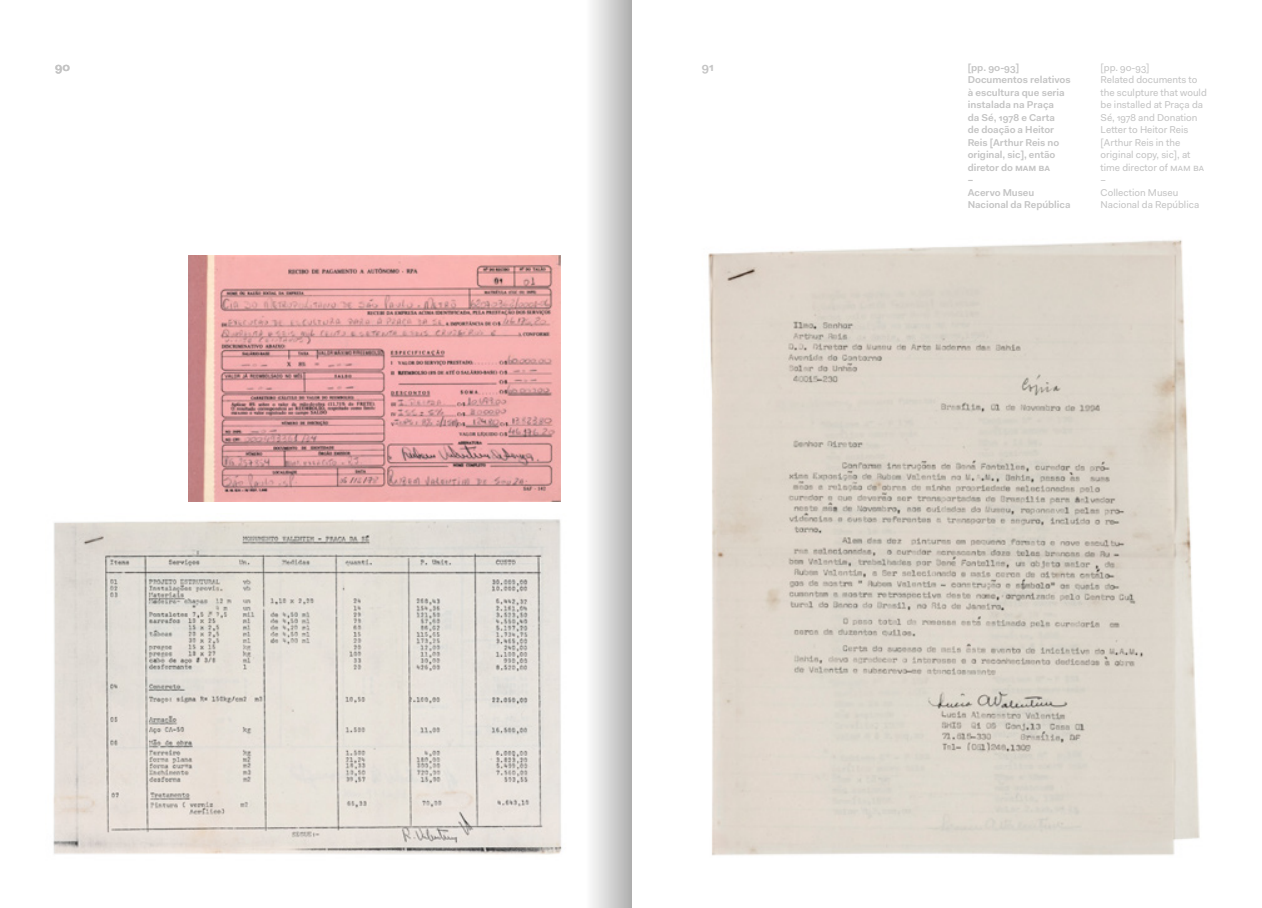
<style>
.page{position:relative;width:1262px;height:908px;background:#fff}
.page>*{position:absolute;margin:0;border:0;box-sizing:border-box;transform-origin:0 0}
.t1{font:600 12.5px "Fakt";color:#c4c4c4}
.t2{font:10px/12.5px "Fakt";color:#c4c4c4}
.t3{font:600 10px/12.5px "Fakt";letter-spacing:-.005em;color:#c4c4c4}
</style>
<div class="page">
<img style="left:188px;top:255px;width:372px;height:246px">
<img style="left:53px;top:519px;width:507px;height:336px">
<img style="left:708px;top:239px;width:492px;height:617px">
<div style="left:560px;top:0;width:71px;height:907px;background:linear-gradient(to right,#fff,#bbb)"></div>
<p class="t1" style="left:55px;top:59px;width:16px">90</p>
<p class="t1" style="left:702px;top:59px;width:14px">91</p>
<p class="t3" style="left:967px;top:61px;width:104px">[pp. 90-93]<br>Documentos relativos à escultura que seria instalada na Praça<br>da Sé, 1978 e Carta<br>de doação a Heitor<br>Reis [Arthur Reis no original, sic], então diretor do MAM BA<br>–<br>Acervo Museu<br>Nacional da República</p>
<p class="t2" style="left:1100px;top:61px;width:108px">[pp. 90-93]<br>Related documents to the sculpture that would be installed at Praça da<br>Sé, 1978 and Donation<br>Letter to Heitor Reis [Arthur Reis in the original copy, sic], at time director of MAM</p>
<p class="t2" style="left:1192px;top:161px;width:7px">BA</p>
<p class="t2" style="left:1100px;top:173px;width:100px">–<br>Collection Museu<br>Nacional da República</p>
</div>
